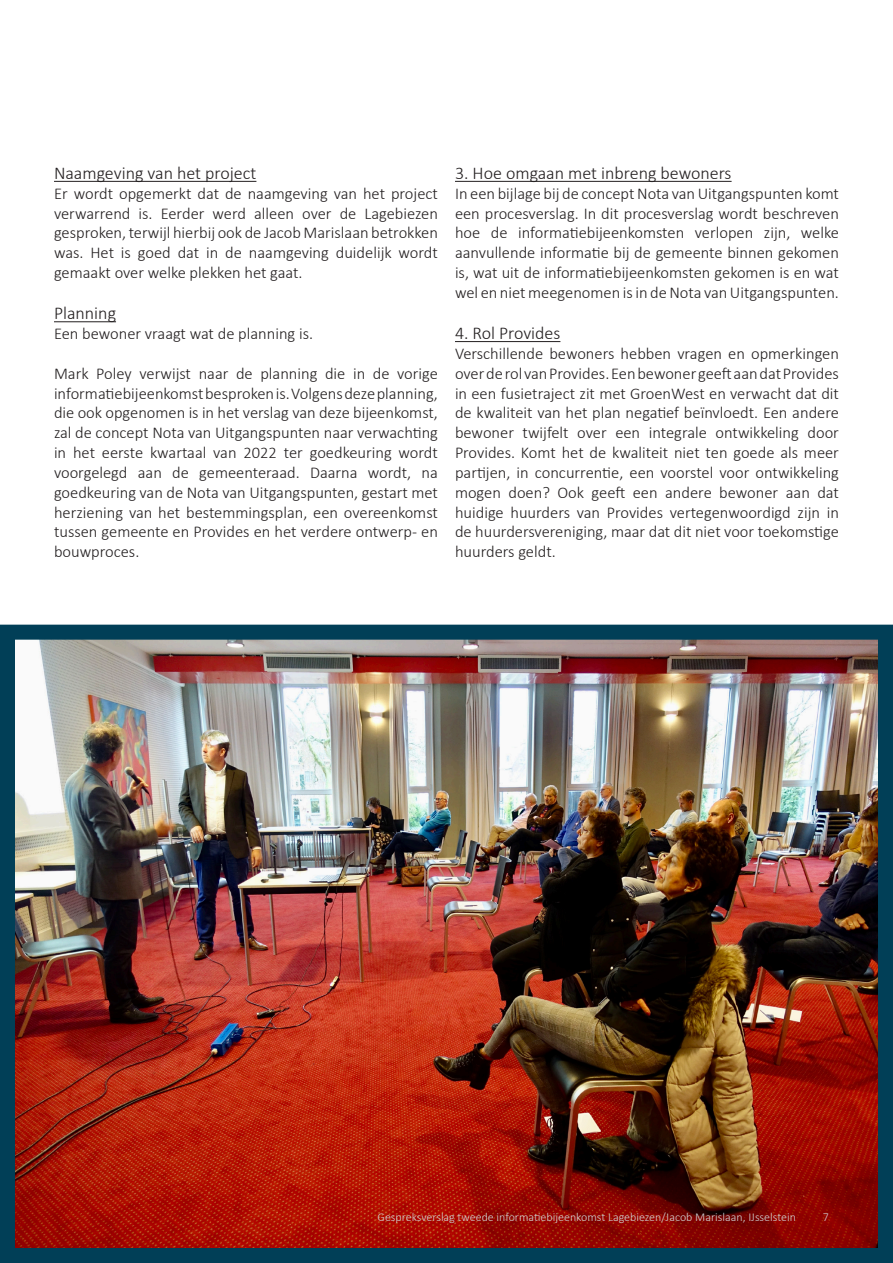
<style>
.page{position:relative;width:893px;height:1263px;background:#fff}
.page>*{position:absolute;margin:0;border:0;box-sizing:border-box;transform-origin:0 0}
.Basis_tekst{font:300 18px "Calibri";color:#231f20}
.Basis_tekst-2{font:300 16.5px/19.8px "Calibri";color:#231f20;text-align:justify}
.t1{font:300 12px "Calibri";color:#d1d2d4}
</style>
<div class="page">
<img style="left:16px;top:641px;width:861px;height:606px">
<div style="left:0;top:625px;width:893px;height:638px;border:15px solid #013f57"></div>
<hr style="left:54px;top:181px;width:202px;height:1px;background:#231f20">
<hr style="left:54px;top:321px;width:62px;height:1px;background:#231f20">
<hr style="left:455px;top:181px;width:277px;height:1px;background:#231f20">
<hr style="left:455px;top:341px;width:105px;height:1px;background:#231f20">
<p class="Basis_tekst" style="left:54px;top:162px;width:204px">Naamgeving van het project</p>
<p class="Basis_tekst-2" style="left:54px;top:183px;width:385px">Er wordt opgemerkt dat de naamgeving van het project verwarrend is. Eerder werd alleen over de Lagebiezen gesproken, terwijl hierbij ook de Jacob Marislaan betrokken was. Het is goed dat in de naamgeving duidelijk wordt gemaakt over welke plekken het gaat.</p>
<p class="Basis_tekst" style="left:54px;top:302px;width:64px">Planning</p>
<p class="Basis_tekst-2" style="left:54px;top:324px;width:261px">Een bewoner vraagt wat de planning is.</p>
<p class="Basis_tekst-2" style="left:54px;top:363px;width:385px">Mark Poley verwijst naar de planning die in de vorige informatiebijeenkomst besproken is. Volgens deze planning, die ook opgenomen is in het verslag van deze bijeenkomst, zal de concept Nota van Uitgangspunten naar verwachting in het eerste kwartaal van 2022 ter goedkeuring wordt voorgelegd aan de gemeenteraad. Daarna wordt, na goedkeuring van de Nota van Uitgangspunten, gestart met herziening van het bestemmingsplan, een overeenkomst tussen gemeente en Provides en het verdere ontwerp- en bouwproces.</p>
<p class="Basis_tekst" style="left:455px;top:162px;width:278px">3. Hoe omgaan met inbreng bewoners</p>
<p class="Basis_tekst-2" style="left:455px;top:183px;width:385px">In een bijlage bij de concept Nota van Uitgangspunten komt een procesverslag. In dit procesverslag wordt beschreven hoe de informatiebijeenkomsten verlopen zijn, welke aanvullende informatie bij de gemeente binnen gekomen is, wat uit de informatiebijeenkomsten gekomen is en wat wel en niet meegenomen is in de Nota van Uitgangspunten.</p>
<p class="Basis_tekst" style="left:455px;top:322px;width:107px">4. Rol Provides</p>
<p class="Basis_tekst-2" style="left:455px;top:344px;width:385px">Verschillende bewoners hebben vragen en opmerkingen over de rol van Provides. Een bewoner geeft aan dat Provides in een fusietraject zit met GroenWest en verwacht dat dit de kwaliteit van het plan negatief beïnvloedt. Een andere bewoner twijfelt over een integrale ontwikkeling door Provides. Komt het de kwaliteit niet ten goede als meer partijen, in concurrentie, een voorstel voor ontwikkeling mogen doen? Ook geeft een andere bewoner aan dat huidige huurders van Provides vertegenwoordigd zijn in de huurdersvereniging, maar dat dit niet voor toekomstige huurders geldt.</p>
<p class="t1" style="left:377px;top:1209px;width:420px">Gespreksverslag tweede informatiebijeenkomst Lagebiezen/Jacob Marislaan, IJsselstein</p>
<p class="t1" style="left:823px;top:1209px;width:8px">7</p>
</div>
